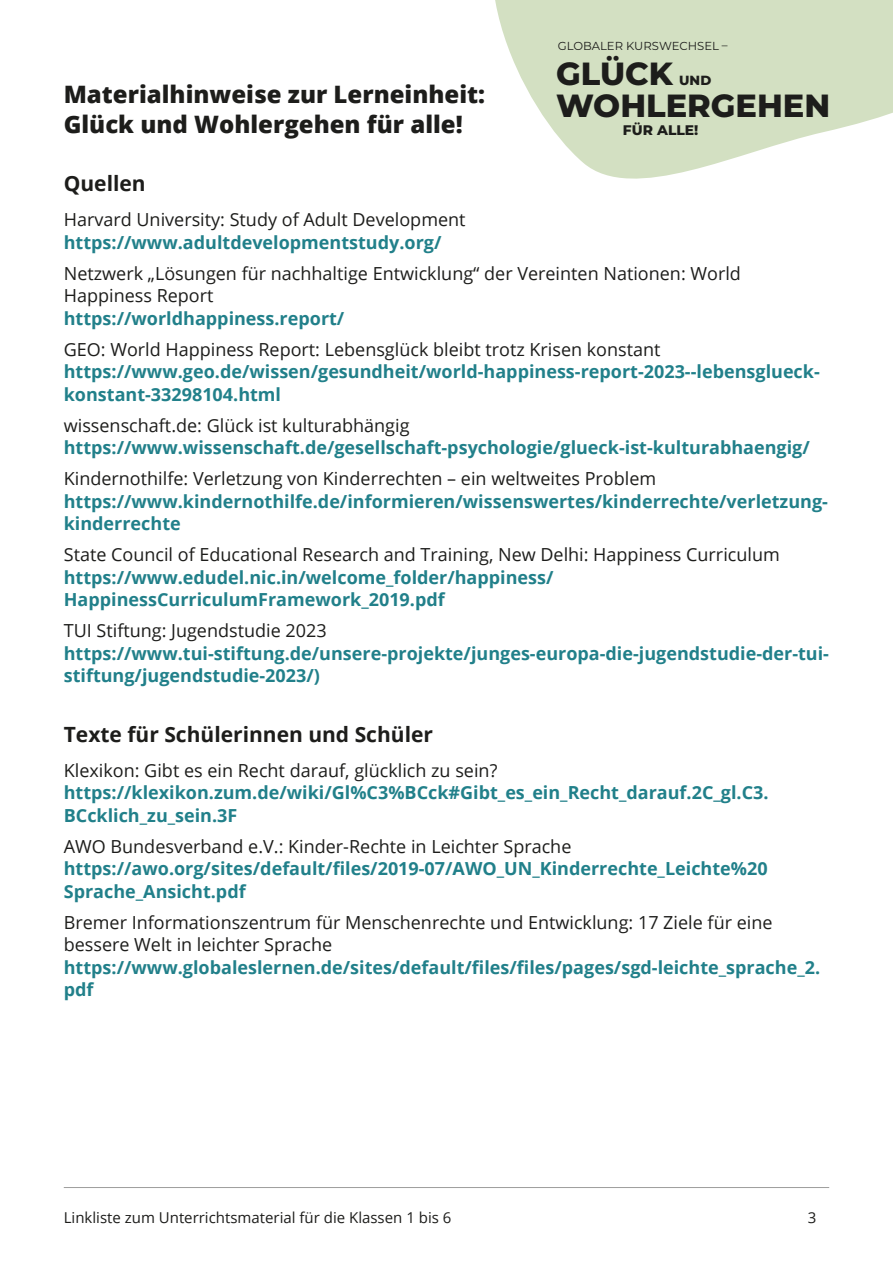
<style>
.page{position:relative;width:893px;height:1263px;background:#fff}
.page>*{position:absolute;margin:0;border:0;box-sizing:border-box;transform-origin:0 0}
.H1_2023{font:800 31.95px "Montserrat";color:#1d1d1b}
.t1{font:800 24px/30px "Open Sans";color:#1d1d1b}
.t2{font:700 21px "Open Sans";color:#1d1d1b}
.t3{font:700 18px/22.5px "Open Sans";color:#21808a}
.t4{font:18px/22.5px "Open Sans";color:#1d1d1b}
.t5{font:15px "Open Sans";color:#1d1d1b}
.H1_2023-2{font:800 13.95px "Montserrat";color:#1d1d1b}
.H1_2023-3{font:800 13.2px "Montserrat";color:#1d1d1b}
.H1_2023-4{font:11.55px "Montserrat";color:#1d1d1b}
.s1{font-weight:700;color:#21808a}
.s2{font-weight:400;color:#1d1d1b}
</style>
<div class="page">
<hr style="left:64px;top:1187px;width:765px;height:1px;background:#9d9d9c">
<svg style="left:495px;top:0;width:398px;height:179px;fill:#d3e0c2"></svg>
<h1 class="H1_2023-4" style="left:558px;top:38px;width:172px">GLOBALER KURSWECHSEL –</h1>
<h1 class="H1_2023" style="left:556px;top:51px;width:118px">GLÜCK</h1>
<h1 class="H1_2023-3" style="left:679px;top:71px;width:34px">UND</h1>
<h1 class="H1_2023" style="left:556px;top:83px;width:276px">WOHLERGEHEN</h1>
<h1 class="t1" style="left:64px;top:78px;width:423px">Materialhinweise zur Lerneinheit:<br>Glück und Wohlergehen für alle!</h1>
<h2 class="t2" style="left:64px;top:168px;width:83px">Quellen</h2>
<p class="t4" style="left:64px;top:208px;width:403px">Harvard University: Study of Adult Development <span class="s1">https://www.adultdevelopmentstudy.org/</span></p>
<p class="t4" style="left:64px;top:261px;width:679px">Netzwerk „Lösungen für nachhaltige Entwicklung“ der Vereinten Nationen: World<br>Happiness Report<br><span class="s1">https://worldhappiness.report/</span></p>
<p class="t3" style="left:64px;top:337px;width:757px"><span class="s2">GEO: World Happiness Report: Lebensglück bleibt trotz Krisen konstant </span>https://www.geo.de/wissen/gesundheit/world-happiness-report-2023--lebensglueck&shy;konstant-33298104.html</p>
<p class="t3" style="left:64px;top:413px;width:748px"><span class="s2">wissenschaft.de: Glück ist kulturabhängig </span>https://www.wissenschaft.de/gesellschaft-psychologie/glueck-ist-kulturabhaengig/</p>
<p class="t3" style="left:64px;top:467px;width:766px"><span class="s2">Kindernothilfe: Verletzung von Kinderrechten – ein weltweites Problem </span>https://www.kindernothilfe.de/informieren/wissenswertes/kinderrechte/verletzung&shy;kinderrechte</p>
<p class="t3" style="left:64px;top:543px;width:718px"><span class="s2">State Council of Educational Research and Training, New Delhi: Happiness Curriculum </span>https://www.edudel.nic.in/welcome_folder/happiness/<br>HappinessCurriculumFramework_2019.pdf</p>
<p class="t3" style="left:64px;top:619px;width:767px"><span class="s2">TUI Stiftung: Jugendstudie 2023 </span>https://www.tui-stiftung.de/unsere-projekte/junges-europa-die-jugendstudie-der-tui&shy;stiftung/jugendstudie-2023/)</p>
<h2 class="t2" style="left:64px;top:719px;width:371px">Texte für Schülerinnen und Schüler</h2>
<p class="t3" style="left:64px;top:759px;width:706px"><span class="s2">Klexikon: Gibt es ein Recht darauf, glücklich zu sein? </span>https://klexikon.zum.de/wiki/Gl%C3%BCck#Gibt_es_ein_Recht_darauf.2C_gl.C3.<br>BCcklich_zu_sein.3F</p>
<p class="t3" style="left:64px;top:835px;width:705px"><span class="s2">AWO Bundesverband e.V.: Kinder-Rechte in Leichter Sprache </span>https://awo.org/sites/default/files/2019-07/AWO_UN_Kinderrechte_Leichte%20<br>Sprache_Ansicht.pdf</p>
<p class="t4" style="left:64px;top:911px;width:758px">Bremer Informationszentrum für Menschenrechte und Entwicklung: 17 Ziele für eine bessere Welt in leichter Sprache <span class="s1">https://www.globaleslernen.de/sites/default/files/files/pages/sgd-leichte_sprache_2. pdf</span></p>
<h1 class="H1_2023-2" style="left:623px;top:120px;width:77px">FÜR ALLE!</h1>
<p class="t5" style="left:64px;top:1207px;width:389px">Linkliste zum Unterrichtsmaterial für die Klassen 1 bis 6</p>
<p class="t5" style="left:808px;top:1207px;width:10px">3</p>
</div>
